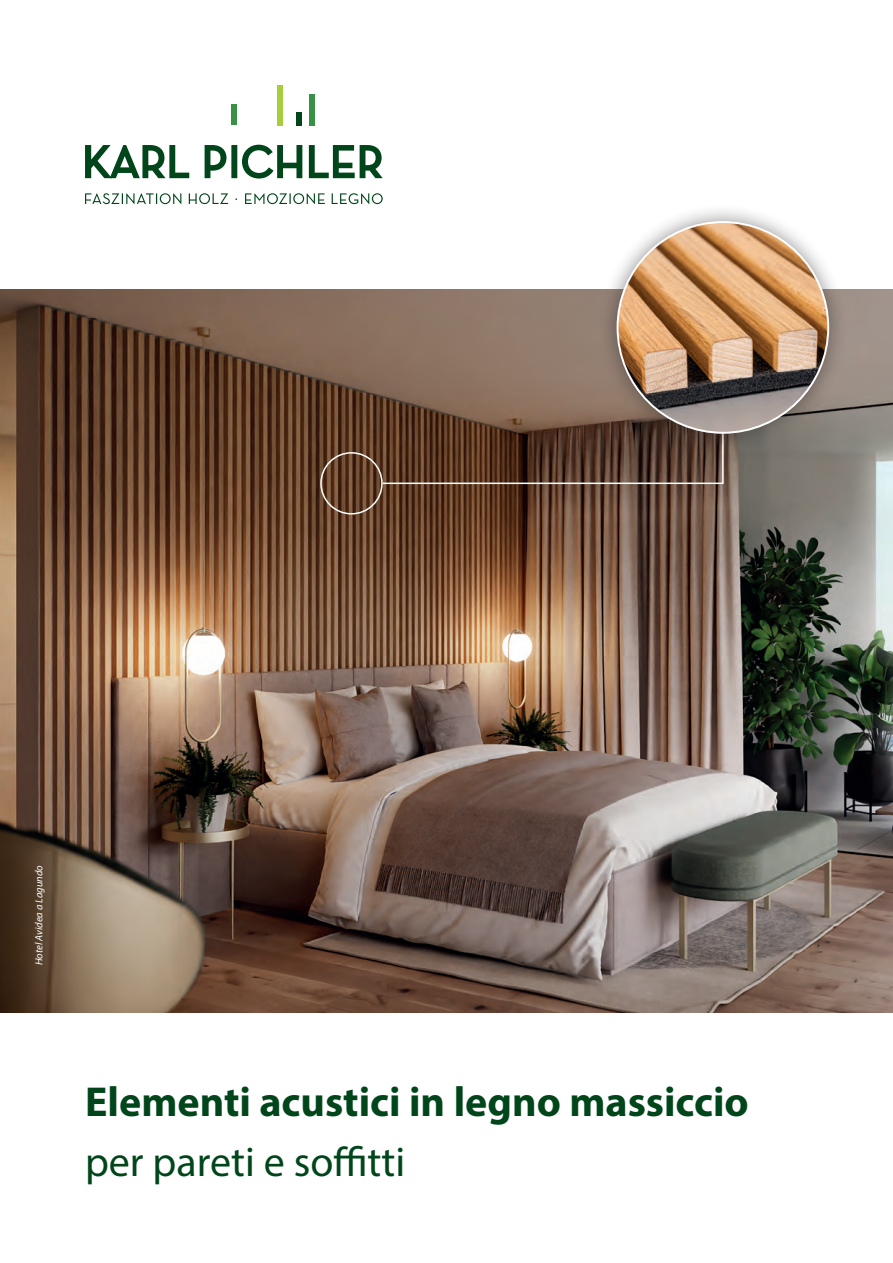
<style>
.page{position:relative;width:893px;height:1263px;background:#fff}
.page>*{position:absolute;margin:0;border:0;box-sizing:border-box;transform-origin:0 0}
.t1{font:700 42px "Myriad Pro";color:#00461a}
.t2{font:42px "Myriad Pro";color:#00461a}
.t3{font:italic 10.5px "Myriad Pro";color:#fff}
</style>
<div class="page">
<img style="left:0;top:289px;width:893px;height:723px">
<svg style="left:85px;top:193px;width:298px;height:11px"></svg>
<svg style="left:85px;top:145px;width:104px;height:33px"></svg>
<svg style="left:205px;top:145px;width:178px;height:34px"></svg>
<div style="left:231px;top:104px;width:6px;height:21px;background:#389246"></div>
<div style="left:277px;top:85px;width:6px;height:40px;background:#a6ce39"></div>
<div style="left:296px;top:112px;width:6px;height:13px;background:#00461a"></div>
<div style="left:309px;top:94px;width:6px;height:31px;background:#389246"></div>
<div style="left:320px;top:452px;width:63px;height:62px;border:2px solid #fff;border-radius:50%"></div>
<svg style="left:381px;top:396px;width:343px;height:89px"></svg>
<div style="left:598px;top:202px;width:250px;height:250px;background:#231f20;opacity:.5"></div>
<img style="left:618px;top:222px;width:210px;height:211px;border-radius:105px">
<p class="t3" style="left:33px;top:965px;width:102px;rotate:-90deg">Hotel Avidea a Lagundo</p>
<p class="t1" style="left:85px;top:1074px;width:665px">Elementi acustici in legno massiccio</p>
<p class="t2" style="left:85px;top:1136px;width:322px">per pareti e soffitti</p>
</div>
